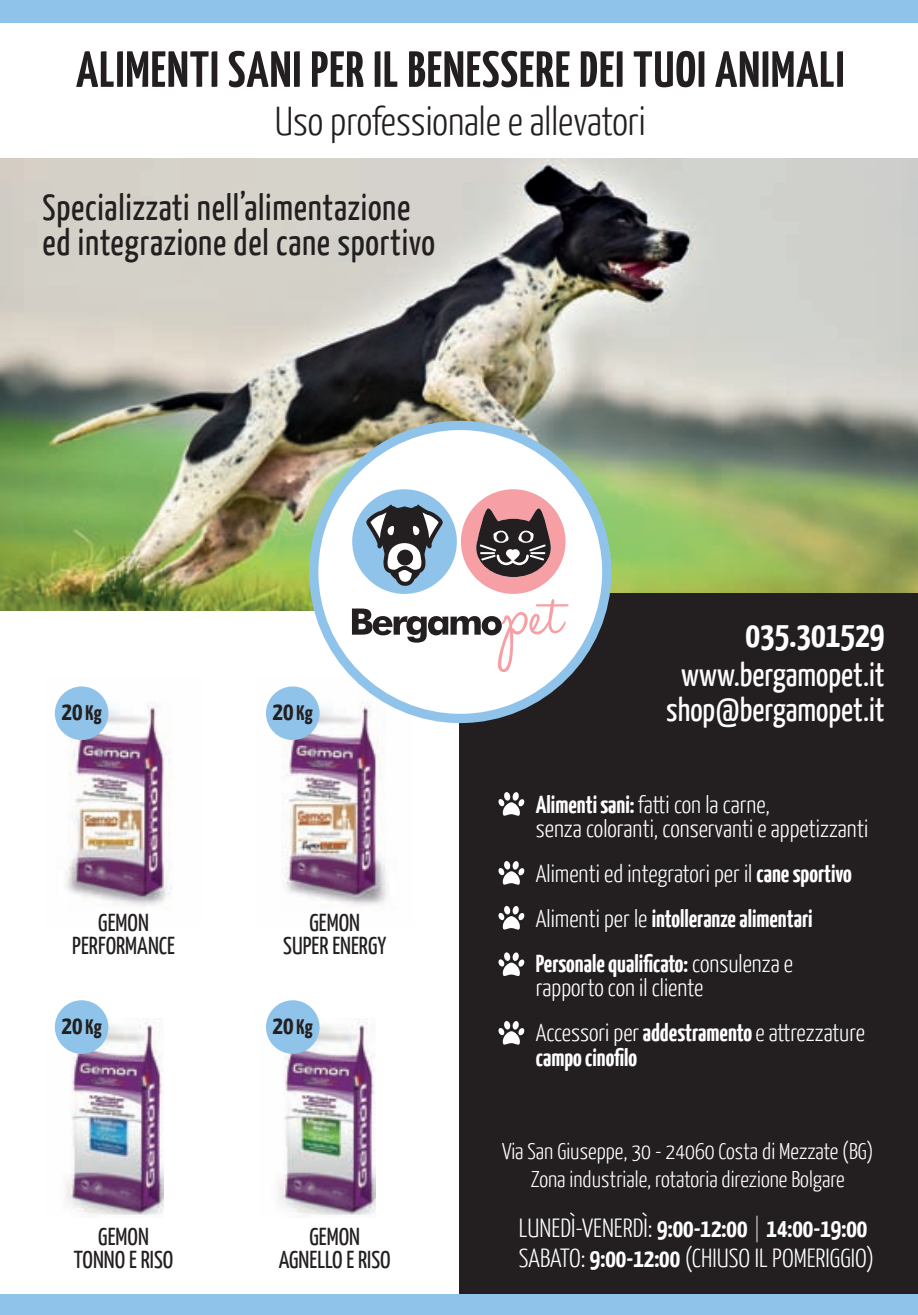
<style>
.page{position:relative;width:918px;height:1315px;background:#fff}
.page>*{position:absolute;margin:0;border:0;box-sizing:border-box;transform-origin:0 0}
.t1{font:700 50.75px "Yanone Kaffeesatz";letter-spacing:.02em;color:#231f20}
.t2{font:300 40.25px "Yanone Kaffeesatz";color:#231f20}
.t3{font:36.75px/35px "Yanone Kaffeesatz";letter-spacing:.02em;color:#231f20}
.t4{font:700 36.75px "Yanone Kaffeesatz";color:#fff}
.t5{font:33.25px/35px "Yanone Kaffeesatz";color:#fff;text-align:center}
.t6{font:700 26.25px "Yanone Kaffeesatz";color:#fff}
.t7{font:300 26.25px "Yanone Kaffeesatz";color:#fff}
.t8{font:700 26.25px "Yanone Kaffeesatz";color:#231f20}
.t9{font:300 24.5px/24.5px "Yanone Kaffeesatz";color:#fff}
.t10{font:700 24.5px/44.8px "Yanone Kaffeesatz";color:#fff}
.t11{font:24.5px/22.8px "Yanone Kaffeesatz";color:#231f20;text-align:center}
.t12{font:300 22.75px/28px "Yanone Kaffeesatz";color:#fff;text-align:center}
.s1{font-size:21px}
.s2{font-weight:700}
.s3{font-weight:300}
.s4{font-weight:100}
</style>
<div class="page">
<img style="left:0;top:159px;width:918px;height:451px">
<div style="left:459px;top:593px;width:459px;height:700px;background:#231f20"></div>
<svg style="left:498px;top:792px;width:27px;height:24px"></svg>
<svg style="left:498px;top:861px;width:27px;height:24px"></svg>
<svg style="left:498px;top:906px;width:27px;height:24px"></svg>
<svg style="left:498px;top:952px;width:27px;height:24px"></svg>
<svg style="left:498px;top:1021px;width:27px;height:24px"></svg>
<img style="left:54px;top:696px;width:118px;height:211px">
<div style="left:55px;top:686px;width:53px;height:54px;background:#8fc3e9;border-radius:50%"></div>
<img style="left:54px;top:1018px;width:109px;height:199px">
<img style="left:266px;top:1018px;width:110px;height:199px">
<div style="left:55px;top:1000px;width:53px;height:54px;background:#8fc3e9;border-radius:50%"></div>
<img style="left:266px;top:677px;width:147px;height:229px">
<div style="left:266px;top:686px;width:53px;height:54px;background:#8fc3e9;border-radius:50%"></div>
<div style="left:266px;top:1000px;width:53px;height:54px;background:#8fc3e9;border-radius:50%"></div>
<div style="left:314px;top:425px;width:293px;height:293px;background:#fff;border-radius:50%"></div>
<div style="left:309px;top:421px;width:302px;height:302px;border:9px solid #8fc3e9;border-radius:50%"></div>
<div style="left:461px;top:489px;width:104px;height:105px;background:#f6a0a5;border-radius:50%"></div>
<svg style="left:476px;top:508px;width:75px;height:69px"></svg>
<div style="left:352px;top:489px;width:105px;height:105px;background:#8fc3e9;border-radius:50%"></div>
<svg style="left:352px;top:599px;width:216px;height:73px"></svg>
<svg style="left:366px;top:504px;width:77px;height:82px"></svg>
<div style="left:0;top:1293px;width:918px;height:22px;background:#8fc3e9"></div>
<div style="left:0;top:0;width:918px;height:22px;background:#8fc3e9"></div>
<h1 class="t1" style="left:76px;top:38px;width:770px">ALIMENTI SANI PER IL BENESSERE DEI TUOI ANIMALI</h1>
<h2 class="t2" style="left:275px;top:97px;width:373px">Uso professionale e allevatori</h2>
<h3 class="t3" style="left:43px;top:189px;width:394px">Specializzati nell’alimentazione ed integrazione del cane sportivo</h3>
<p class="t8" style="left:61px;top:695px;width:42px">20 <span class="s1">Kg</span></p>
<p class="t8" style="left:273px;top:695px;width:42px">20 <span class="s1">Kg</span></p>
<p class="t11" style="left:72px;top:911px;width:104px">GEMON<br>PERFORMANCE</p>
<p class="t11" style="left:283px;top:911px;width:104px">GEMON<br>SUPER ENERGY</p>
<p class="t8" style="left:61px;top:1009px;width:42px">20 <span class="s1">Kg</span></p>
<p class="t8" style="left:273px;top:1009px;width:42px">20 <span class="s1">Kg</span></p>
<p class="t11" style="left:74px;top:1224px;width:101px">GEMON<br>TONNO E RISO</p>
<p class="t11" style="left:279px;top:1224px;width:113px">GEMON<br>AGNELLO E RISO</p>
<h3 class="t4" style="left:745px;top:611px;width:141px">035.301529</h3>
<h3 class="t5" style="left:666px;top:655px;width:220px">www.bergamopet.it shop@bergamopet.it</h3>
<p class="t9" style="left:536px;top:791px;width:334px"><span class="s2">Alimenti sani:</span> fatti con la carne,<br>senza coloranti, conservanti e appetizzanti</p>
<p class="t10" style="left:536px;top:850px;width:317px"><span class="s3">Alimenti ed integratori per il</span> cane sportivo<br><span class="s3">Alimenti per le</span> intolleranze alimentari<br>Personale qualificato: <span class="s3">consulenza e</span></p>
<p class="t9" style="left:536px;top:964px;width:330px;line-height:44.8px">rapporto con il cliente<br>Accessori per <span class="s2">addestramento</span> e attrezzature</p>
<p class="t10" style="left:536px;top:1034px;width:103px">campo cinofilo</p>
<p class="t12" style="left:502px;top:1136px;width:373px">Via San Giuseppe, 30 - 24060 Costa di Mezzate (BG)<br>Zona industriale, rotatoria direzione Bolgare</p>
<p class="t6" style="left:519px;top:1211px;width:350px"><span class="s3">LUNEDÌ-VENERDÌ:</span> 9:00-12:00 <span class="s4">|</span> 14:00-19:00</p>
<p class="t7" style="left:519px;top:1241px;width:357px">SABATO: <span class="s2">9:00-12:00</span> (CHIUSO IL POMERIGGIO)</p>
</div>
